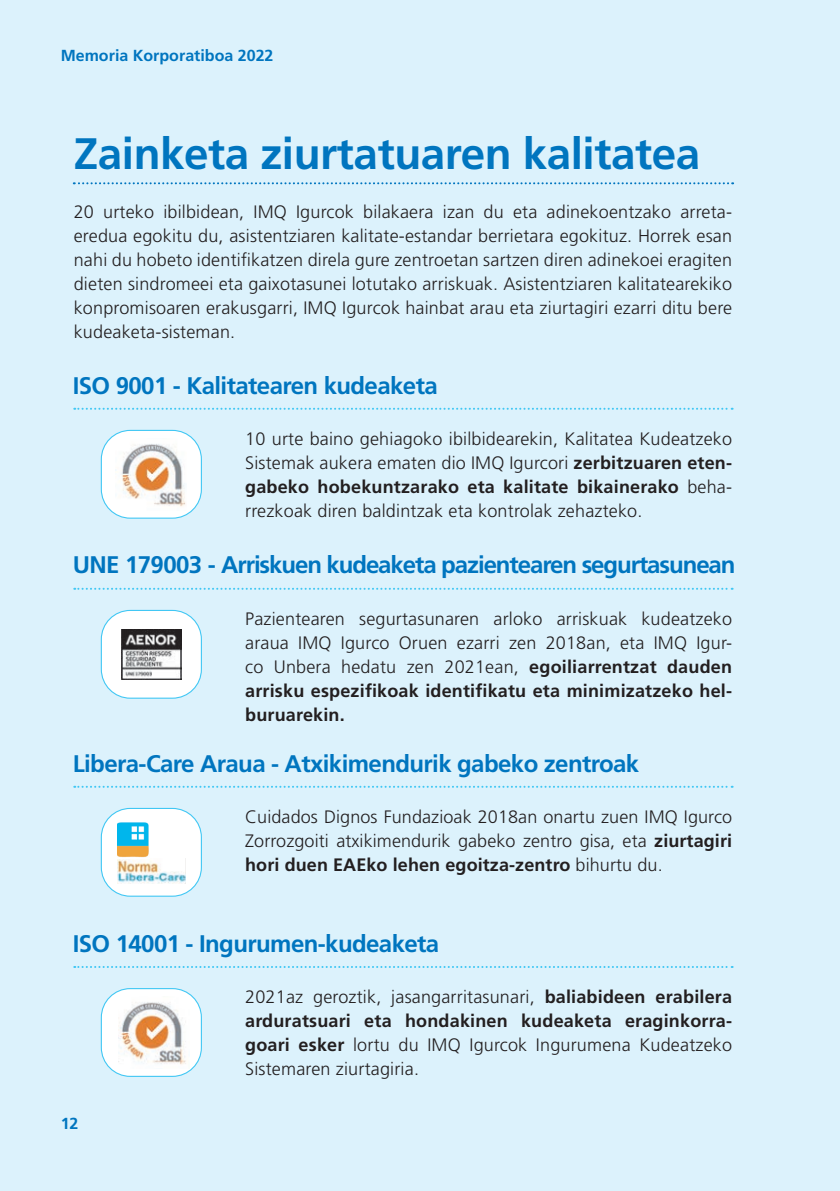
<style>
.page{position:relative;width:840px;height:1191px;background:#fff}
.page>*{position:absolute;margin:0;border:0;box-sizing:border-box;transform-origin:0 0}
.t1{font:700 44px "Frutiger LT Std";letter-spacing:-.01em;color:#0075bf}
.t2{font:700 24px "Frutiger LT Std";letter-spacing:-.025em;color:#0075bf}
.t3{font:700 24px "Frutiger LT Std";letter-spacing:-.045em;color:#0075bf}
.t4{font:300 18px/24px "Frutiger LT Std";letter-spacing:.01em;color:#231f20;text-align:justify}
.t5{font:700 16px "Frutiger LT Std";color:#0075bf}
.s1{font-weight:700}
</style>
<div class="page">
<div style="left:0;top:0;width:839px;height:1191px;background:#dcf2fc"></div>
<svg style="left:74px;top:182px;width:658px;height:2px"></svg>
<svg style="left:74px;top:408px;width:658px;height:2px"></svg>
<svg style="left:74px;top:588px;width:658px;height:2px"></svg>
<svg style="left:74px;top:785px;width:658px;height:2px"></svg>
<svg style="left:74px;top:966px;width:658px;height:2px"></svg>
<div style="left:101px;top:430px;width:100px;height:88px;background:#fff;border-radius:29px"></div>
<div style="left:101px;top:430px;width:101px;height:89px;border:1px solid #40c7f4;border-radius:29px"></div>
<img style="left:121px;top:444px;width:65px;height:63px">
<div style="left:101px;top:988px;width:100px;height:88px;background:#fff;border-radius:29px"></div>
<div style="left:101px;top:988px;width:101px;height:89px;border:1px solid #40c7f4;border-radius:29px"></div>
<img style="left:119px;top:1002px;width:67px;height:63px">
<div style="left:101px;top:808px;width:100px;height:88px;background:#fff;border-radius:29px"></div>
<div style="left:101px;top:808px;width:101px;height:88px;border:1px solid #40c7f4;border-radius:29px"></div>
<img style="left:117px;top:859px;width:68px;height:25px">
<img style="left:117px;top:822px;width:32px;height:36px">
<div style="left:101px;top:610px;width:100px;height:88px;background:#fff;border-radius:29px"></div>
<div style="left:101px;top:610px;width:101px;height:88px;border:1px solid #40c7f4;border-radius:29px"></div>
<img style="left:121px;top:629px;width:60px;height:50px">
<p class="t5" style="left:61px;top:46px;width:214px">Memoria Korporatiboa 2022</p>
<h1 class="t1" style="left:74px;top:128px;width:627px">Zainketa ziurtatuaren kalitatea</h1>
<p class="t4" style="left:74px;top:200px;width:659px">20 urteko ibilbidean, IMQ Igurcok bilakaera izan du eta adinekoentzako arreta&shy;eredua egokitu du, asistentziaren kalitate-estandar berrietara egokituz. Horrek esan nahi du hobeto identifikatzen direla gure zentroetan sartzen diren adinekoei eragiten dieten sindromeei eta gaixotasunei lotutako arriskuak. Asistentziaren kalitatearekiko konpromisoaren erakusgarri, IMQ Igurcok hainbat arau eta ziurtagiri ezarri ditu bere kudeaketa-sisteman.</p>
<h2 class="t2" style="left:73px;top:371px;width:366px">ISO 9001 - Kalitatearen kudeaketa</h2>
<p class="t4" style="left:245px;top:427px;width:488px">10 urte baino gehiagoko ibilbidearekin, Kalitatea Kudeatzeko Sistemak aukera ematen dio IMQ Igurcori <span class="s1">zerbitzuaren eten&shy;gabeko hobekuntzarako eta kalitate bikainerako</span> beha&shy;rrezkoak diren baldintzak eta kontrolak zehazteko.</p>
<h2 class="t3" style="left:73px;top:551px;width:664px">UNE 179003 - Arriskuen kudeaketa pazientearen segurtasunean</h2>
<p class="t4" style="left:245px;top:607px;width:488px">Pazientearen segurtasunaren arloko arriskuak kudeatzeko araua IMQ Igurco Oruen ezarri zen 2018an, eta IMQ Igur&shy;co Unbera hedatu zen 2021ean, <span class="s1">egoiliarrentzat dauden arrisku espezifikoak identifikatu eta minimizatzeko hel&shy;buruarekin.</span></p>
<h2 class="t2" style="left:73px;top:749px;width:567px">Libera-Care Araua - Atxikimendurik gabeko zentroak</h2>
<p class="t4" style="left:245px;top:805px;width:488px">Cuidados Dignos Fundazioak 2018an onartu zuen IMQ Igurco Zorrozgoiti atxikimendurik gabeko zentro gisa, eta <span class="s1">ziurtagiri hori duen EAEko lehen egoitza-zentro</span> bihurtu du.</p>
<h2 class="t2" style="left:73px;top:929px;width:368px">ISO 14001 - Ingurumen-kudeaketa</h2>
<p class="t5" style="left:61px;top:1114px;width:19px">12</p>
<p class="t4" style="left:245px;top:985px;width:488px">2021az geroztik, jasangarritasunari, <span class="s1">baliabideen erabilera arduratsuari eta hondakinen kudeaketa eraginkorra&shy;goari esker</span> lortu du IMQ Igurcok Ingurumena Kudeatzeko Sistemaren ziurtagiria.</p>
</div>
